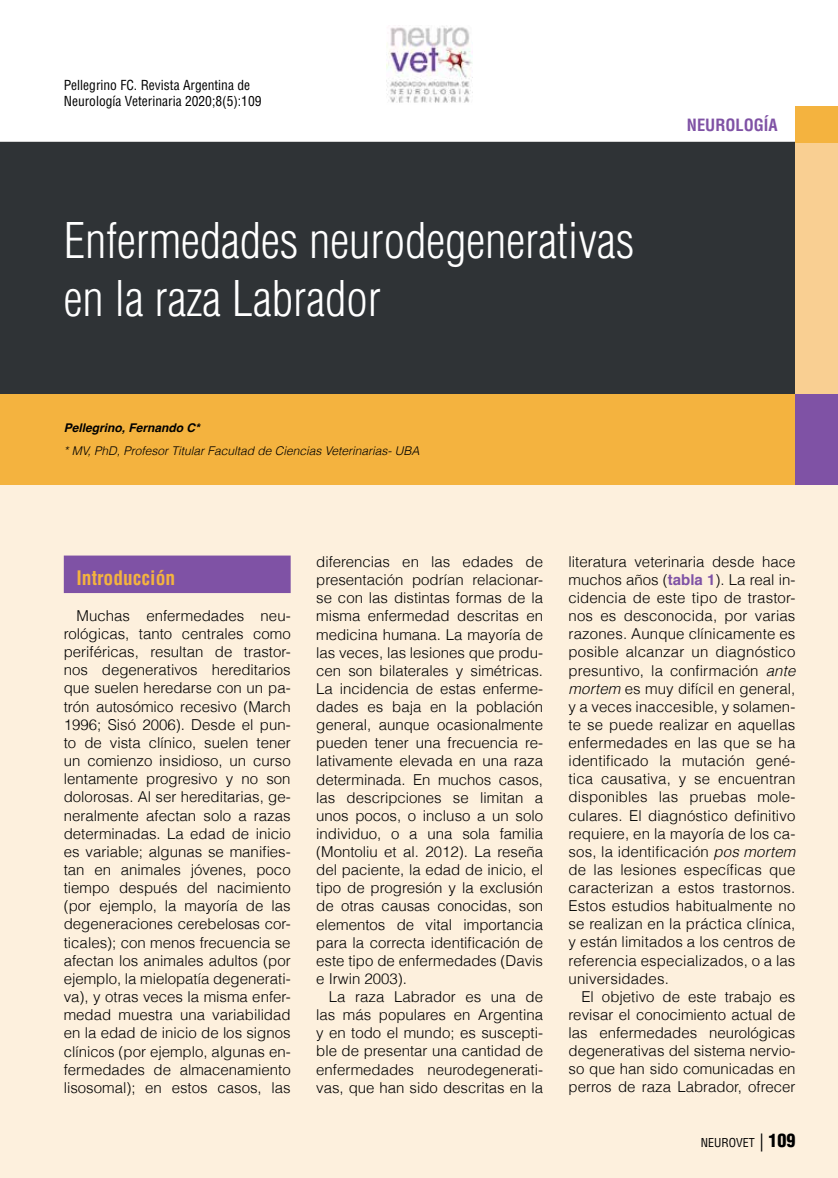
<style>
.page{position:relative;width:838px;height:1178px;background:#fff}
.page>*{position:absolute;margin:0;border:0;box-sizing:border-box;transform-origin:0 0}
.t1{font:300 condensed 48px/57.6px "Helvetica";color:#fff}
.t2{font:700 condensed 19.5px "Helvetica";color:#f4b33f}
.t3{font:700 condensed 16.5px "Helvetica";color:#7f52a5}
.t4{font:300 15px/18.1px "Helvetica";color:#000;text-align:justify}
.t5{font:condensed 13.5px/16.2px "Helvetica";color:#000}
.t6{font:italic 300 12px "Helvetica";color:#000}
.t7{font:italic 700 12px "Helvetica";color:#000}
.t8{font:condensed 12px "Helvetica";color:#000}
.s1{font-weight:700;color:#7f52a5}
.s2{font-style:italic}
.s3{font-size:18px}
.s4{font-weight:900;font-size:18px}
</style>
<div class="page">
<div style="left:0;top:142px;width:838px;height:1036px;background:#fdf0dd"></div>
<img style="left:387px;top:26px;width:85px;height:77px">
<div style="left:64px;top:555px;width:227px;height:38px;background:#7f52a5"></div>
<div style="left:0;top:142px;width:838px;height:252px;background:#2f3336"></div>
<div style="left:0;top:394px;width:838px;height:90px;background:#f4b33f"></div>
<div style="left:795px;top:143px;width:43px;height:251px;background:#f9cf92"></div>
<div style="left:795px;top:394px;width:43px;height:90px;background:#7f52a5"></div>
<div style="left:795px;top:106px;width:43px;height:37px;background:#f4b33f"></div>
<p class="t5" style="left:64px;top:77px;width:199px">Pellegrino FC. Revista Argentina de<br>Neurología Veterinaria 2020;8(5):109</p>
<h1 class="t1" style="left:64px;top:212px;width:572px">Enfermedades neurodegenerativas en la raza Labrador</h1>
<p class="t7" style="left:64px;top:418px;width:138px">Pellegrino, Fernando C*</p>
<p class="t6" style="left:64px;top:442px;width:357px">* MV, PhD, Profesor Titular Facultad de Ciencias Veterinarias- UBA</p>
<p class="t3" style="left:687px;top:115px;width:92px">NEUROLOGÍA</p>
<h2 class="t2" style="left:77px;top:565px;width:100px">Introducción</h2>
<p class="t4" style="left:64px;top:606px;width:228px;text-indent:13px">Muchas enfermedades neu&shy;rológicas, tanto centrales como periféricas, resultan de trastor&shy;nos degenerativos hereditarios que suelen heredarse con un pa&shy;trón autosómico recesivo (March 1996; Sisó 2006). Desde el pun&shy;to de vista clínico, suelen tener un comienzo insidioso, un curso lentamente progresivo y no son dolorosas. Al ser hereditarias, ge&shy;neralmente afectan solo a razas determinadas. La edad de inicio es variable; algunas se manifies&shy;tan en animales jóvenes, poco tiempo después del nacimiento (por ejemplo, la mayoría de las degeneraciones cerebelosas cor&shy;ticales); con menos frecuencia se afectan los animales adultos (por ejemplo, la mielopatía degenerati&shy;va), y otras veces la misma enfer&shy;medad muestra una variabilidad en la edad de inicio de los signos clínicos (por ejemplo, algunas en&shy;fermedades de almacenamiento lisosomal); en estos casos, las</p>
<p class="t4" style="left:316px;top:552px;width:228px">diferencias en las edades de presentación podrían relacionar&shy;se con las distintas formas de la misma enfermedad descritas en medicina humana. La mayoría de las veces, las lesiones que produ&shy;cen son bilaterales y simétricas.<br>La incidencia de estas enferme&shy;dades es baja en la población general, aunque ocasionalmente pueden tener una frecuencia re&shy;lativamente elevada en una raza determinada. En muchos casos, las descripciones se limitan a unos pocos, o incluso a un solo individuo, o a una sola familia (Montoliu et al. 2012). La reseña del paciente, la edad de inicio, el tipo de progresión y la exclusión de otras causas conocidas, son elementos de vital importancia para la correcta identificación de este tipo de enfermedades (Davis e Irwin 2003).</p>
<p class="t4" style="left:316px;top:987px;width:228px;text-indent:13px">La raza Labrador es una de las más populares en Argentina y en todo el mundo; es suscepti&shy;ble de presentar una cantidad de enfermedades neurodegenerati&shy;vas, que han sido descritas en la</p>
<p class="t4" style="left:568px;top:552px;width:228px">literatura veterinaria desde hace muchos años (<span class="s1">tabla 1</span>). La real in&shy;cidencia de este tipo de trastor&shy;nos es desconocida, por varias razones. Aunque clínicamente es posible alcanzar un diagnóstico presuntivo, la confirmación <span class="s2">ante mortem</span> es muy difícil en general, y a veces inaccesible, y solamen&shy;te se puede realizar en aquellas enfermedades en las que se ha identificado la mutación gené&shy;tica causativa, y se encuentran disponibles las pruebas mole&shy;culares. El diagnóstico definitivo requiere, en la mayoría de los ca&shy;sos, la identificación <span class="s2">pos mortem </span>de las lesiones específicas que caracterizan a estos trastornos.<br>Estos estudios habitualmente no se realizan en la práctica clínica, y están limitados a los centros de referencia especializados, o a las universidades.</p>
<p class="t4" style="left:568px;top:987px;width:228px;text-indent:13px">El objetivo de este trabajo es revisar el conocimiento actual de las enfermedades neurológicas degenerativas del sistema nervio&shy;so que han sido comunicadas en perros de raza Labrador, ofrecer</p>
<p class="t8" style="left:701px;top:1135px;width:96px">NEUROVET <span class="s3">|</span> <span class="s4">109</span></p>
</div>
